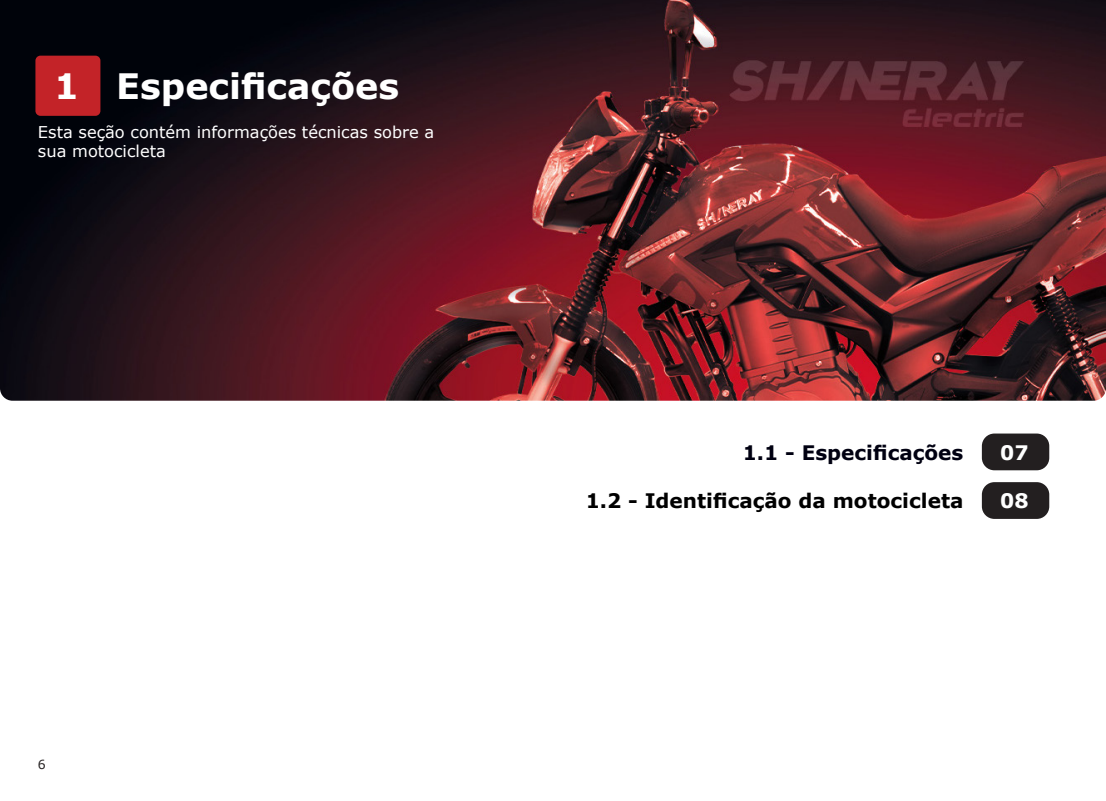
<style>
.page{position:relative;width:1106px;height:801px;background:#fff}
.page>*{position:absolute;margin:0;border:0;box-sizing:border-box;transform-origin:0 0}
.sub_título{font:700 35px "Verdana";color:#fff}
.numero_indice{font:700 35px "Verdana";color:#fff}
.numero_indice-2{font:700 20px "Verdana";color:#000}
.numero_indice-3{font:700 20px "Verdana";color:#001}
.numero_indice-4{font:700 20px "Verdana";color:#fff}
.sub_título-2{font:16.25px/19.5px "Verdana";color:#fff}
.t1{font:12.5px "Verdana";color:#231f20}
</style>
<div class="page">
<img style="left:0;top:0;width:1106px;height:401px">
<div style="left:981px;top:433px;width:68px;height:37px;background:#231f20;border-radius:12px"></div>
<div style="left:981px;top:482px;width:68px;height:37px;background:#231f20;border-radius:12px"></div>
<div style="left:35px;top:56px;width:65px;height:60px;background:#c32328;border-radius:5px"></div>
<p class="sub_título" style="left:116px;top:62px;width:284px">Especificações</p>
<p class="sub_título-2" style="left:38px;top:122px;width:398px">Esta seção contém informações técnicas sobre a sua motocicleta</p>
<p class="numero_indice" style="left:54px;top:62px;width:26px">1</p>
<p class="t1" style="left:38px;top:755px;width:9px">6</p>
<p class="numero_indice-3" style="left:742px;top:438px;width:222px">1.1 - Especificações</p>
<p class="numero_indice-4" style="left:1000px;top:438px;width:30px">07</p>
<p class="numero_indice-4" style="left:1000px;top:487px;width:30px">08</p>
<p class="numero_indice-2" style="left:586px;top:487px;width:379px">1.2 - Identificação da motocicleta</p>
</div>
